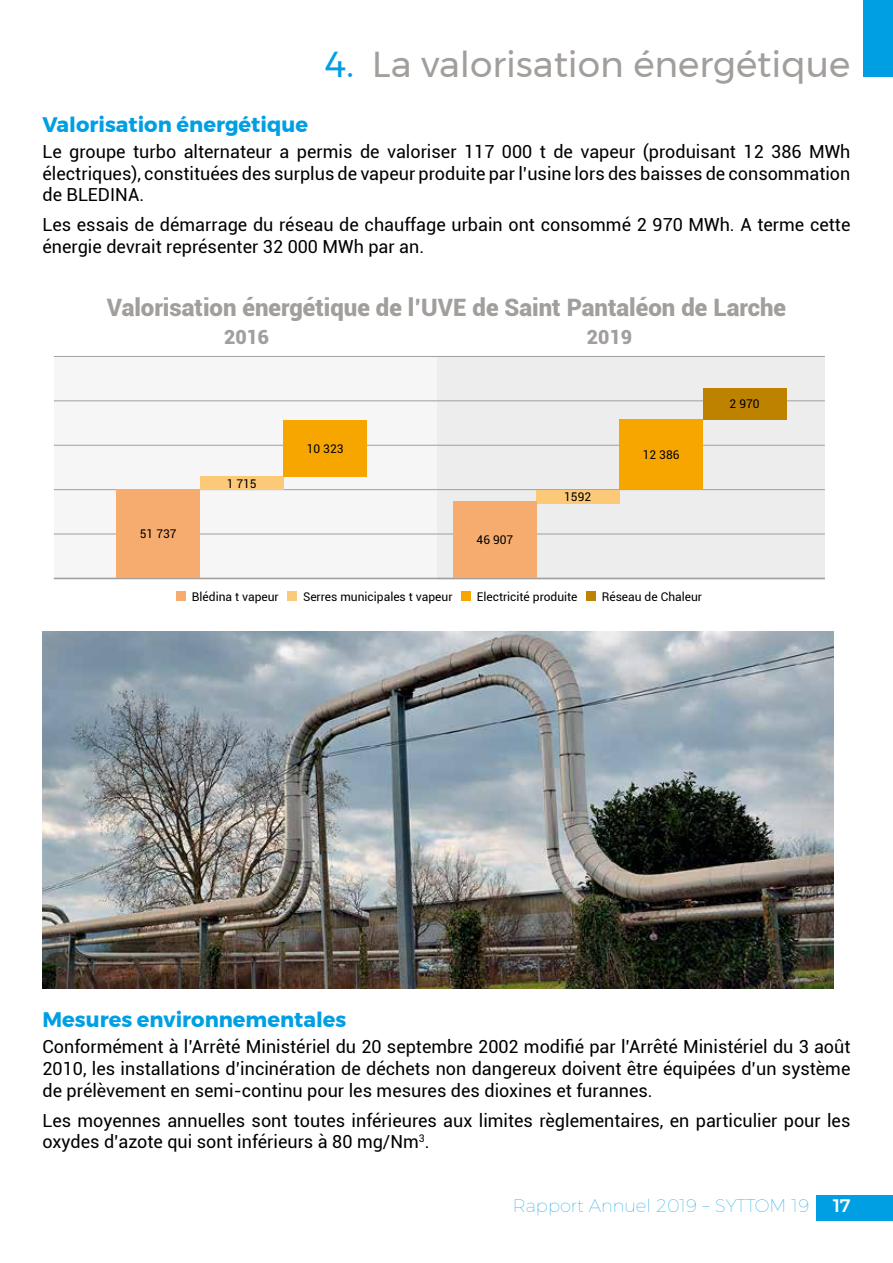
<style>
.page{position:relative;width:893px;height:1263px;background:#fff}
.page>*{position:absolute;margin:0;border:0;box-sizing:border-box;transform-origin:0 0}
.t1{font:36px "Montserrat";color:#a29e9c}
.t2{font:900 24px "Roboto";color:#a29e9c}
.t3{font:700 21px "Montserrat";color:#009fe3}
.t4{font:900 19.5px "Roboto";color:#a29e9c}
.t5{font:18px/21.6px "Roboto";color:#000;text-align:justify}
.t6{font:100 18px "Montserrat";color:#009fe3}
.t7{font:500 18px "Montserrat";color:#fff}
.t8{font:12px "Roboto";color:#000}
.s1{color:#009fe3}
</style>
<div class="page">
<div style="left:816px;top:1195px;width:77px;height:25px;background:#009fe3"></div>
<div style="left:863px;top:0;width:30px;height:77px;background:#009fe3"></div>
<div style="left:54px;top:357px;width:384px;height:222px;background:#f6f6f6"></div>
<div style="left:438px;top:357px;width:387px;height:222px;background:#ededed"></div>
<hr style="left:54px;top:356px;width:771px;height:1px;background:#a29e9c">
<hr style="left:54px;top:400px;width:771px;height:1px;background:#a29e9c">
<hr style="left:54px;top:445px;width:771px;height:1px;background:#a29e9c">
<hr style="left:54px;top:489px;width:771px;height:1px;background:#a29e9c">
<hr style="left:54px;top:534px;width:771px;height:1px;background:#a29e9c">
<hr style="left:54px;top:578px;width:771px;height:1px;background:#a29e9c">
<div style="left:177px;top:591px;width:9px;height:10px;background:#f7ac6f"></div>
<div style="left:288px;top:591px;width:9px;height:10px;background:#fcc978"></div>
<div style="left:462px;top:591px;width:9px;height:10px;background:#f7a600"></div>
<div style="left:586px;top:591px;width:10px;height:10px;background:#bd8200"></div>
<div style="left:200px;top:477px;width:83px;height:13px;background:#fcc978"></div>
<div style="left:536px;top:490px;width:83px;height:13px;background:#fcc978"></div>
<div style="left:117px;top:489px;width:83px;height:89px;background:#f7ac6f"></div>
<div style="left:453px;top:502px;width:84px;height:76px;background:#f7ac6f"></div>
<div style="left:283px;top:420px;width:84px;height:57px;background:#f7a600"></div>
<div style="left:619px;top:420px;width:84px;height:69px;background:#f7a600"></div>
<div style="left:703px;top:388px;width:83px;height:32px;background:#bd8200"></div>
<img style="left:43px;top:631px;width:790px;height:357px">
<h1 class="t1" style="left:325px;top:37px;width:527px"><span class="s1">4.</span> La valorisation énergétique</h1>
<p class="t3" style="left:43px;top:108px;width:267px">Valorisation énergétique</p>
<p class="t5" style="left:43px;top:140px;width:809px">Le groupe turbo alternateur a permis de valoriser 117 000 t de vapeur (produisant 12 386 MWh électriques), constituées des surplus de vapeur produite par l’usine lors des baisses de consommation de BLEDINA.</p>
<p class="t5" style="left:43px;top:214px;width:809px">Les essais de démarrage du réseau de chauffage urbain ont consommé 2 970 MWh. A terme cette énergie devrait représenter 32 000 MWh par an.</p>
<h2 class="t2" style="left:107px;top:290px;width:681px">Valorisation énergétique de l’UVE de Saint Pantaléon de Larche</h2>
<p class="t4" style="left:224px;top:323px;width:47px">2016</p>
<p class="t4" style="left:587px;top:323px;width:47px">2019</p>
<p class="t8" style="left:140px;top:525px;width:38px">51 737</p>
<p class="t8" style="left:227px;top:475px;width:32px">1 715</p>
<p class="t8" style="left:307px;top:440px;width:38px">10 323</p>
<p class="t8" style="left:477px;top:532px;width:38px">46 907</p>
<p class="t8" style="left:564px;top:488px;width:29px">1592</p>
<p class="t8" style="left:643px;top:446px;width:38px">12 386</p>
<p class="t8" style="left:192px;top:588px;width:88px">Blédina t vapeur</p>
<p class="t8" style="left:303px;top:588px;width:151px">Serres municipales t vapeur</p>
<p class="t8" style="left:477px;top:588px;width:102px">Electricité produite</p>
<p class="t8" style="left:602px;top:588px;width:102px">Réseau de Chaleur</p>
<p class="t8" style="left:730px;top:395px;width:32px">2 970</p>
<p class="t3" style="left:43px;top:1003px;width:305px">Mesures environnementales</p>
<p class="t5" style="left:43px;top:1035px;width:809px">Conformément à l’Arrêté Ministériel du 20 septembre 2002 modifié par l’Arrêté Ministériel du 3 août 2010, les installations d’incinération de déchets non dangereux doivent être équipées d’un système de prélèvement en semi-continu pour les mesures des dioxines et furannes.</p>
<p class="t5" style="left:43px;top:1109px;width:809px">Les moyennes annuelles sont toutes inférieures aux limites règlementaires, en particulier pour les oxydes d’azote qui sont inférieurs à 80 mg/Nm<sup>3</sup>.</p>
<p class="t6" style="left:513px;top:1193px;width:298px">Rapport Annuel 2019 – SYTTOM 19</p>
<p class="t7" style="left:833px;top:1192px;width:19px">17</p>
</div>
